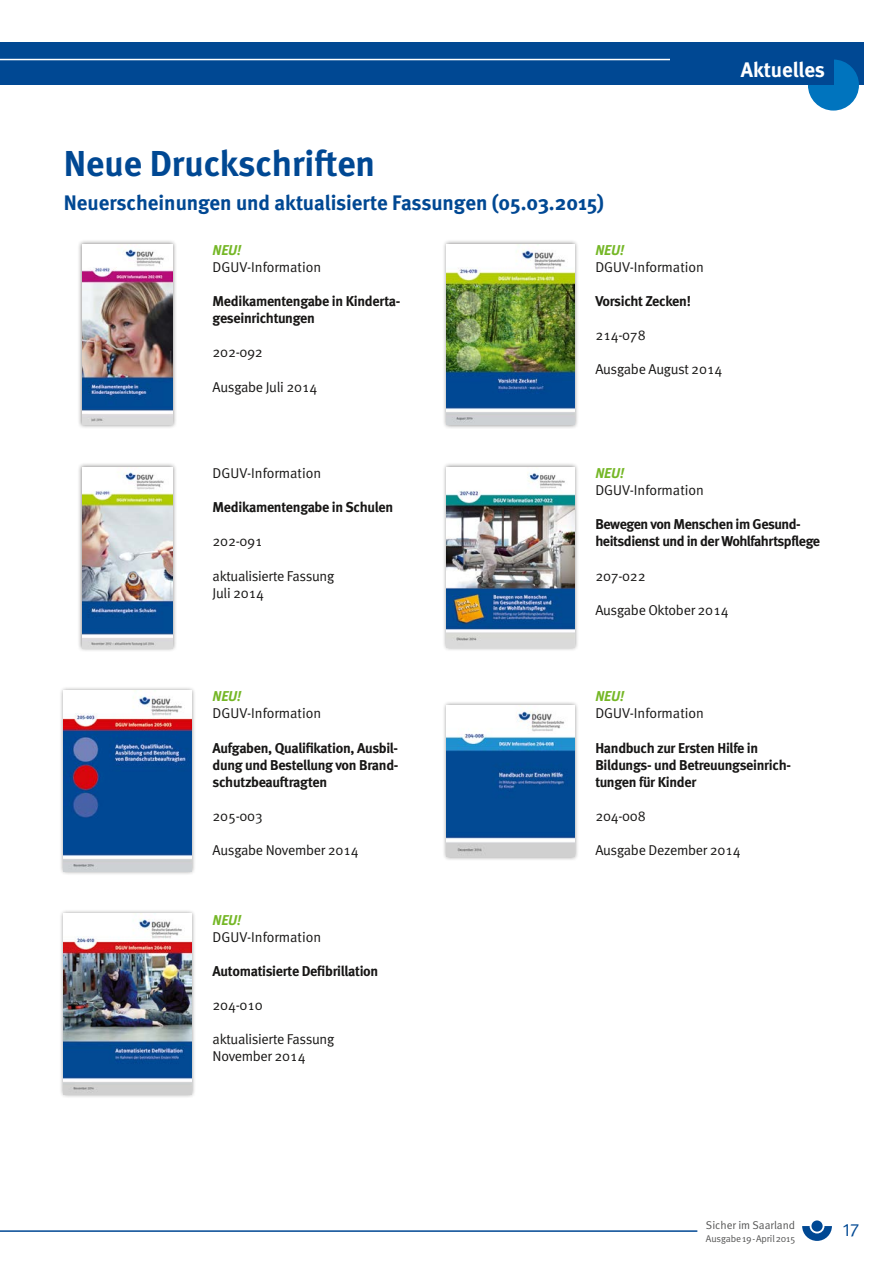
<style>
.page{position:relative;width:893px;height:1263px;background:#fff}
.page>*{position:absolute;margin:0;border:0;box-sizing:border-box;transform-origin:0 0}
.t1{font:700 36px "DGUV Meta";color:#004893}
.t2{font:700 21px "DGUV Meta";letter-spacing:-.01em;color:#004893}
.t3{font:700 21px "DGUV Meta";color:#fff}
.t4{font:18px "DGUV Meta";color:#004893}
.t5{font:700 14.25px/17.1px "DGUV Meta";letter-spacing:-.025em;color:#181716}
.t6{font:14.25px/17.1px "DGUV Meta";letter-spacing:-.02em;color:#181716}
.t7{font:14.25px "DGUV Meta";color:#181716}
.t8{font:italic 700 14.25px "DGUV Meta";letter-spacing:-.005em;color:#75b726}
.t9{font:11.25px "DGUV Meta";color:#565655}
.t10{font:9.75px "DGUV Meta";letter-spacing:-.01em;color:#565655}
</style>
<div class="page">
<hr style="left:0;top:1230px;width:697px;height:2px;background:#004893">
<svg style="left:802px;top:1226px;width:30px;height:15px"></svg>
<div style="left:811px;top:1220px;width:12px;height:11px;background:#004893;border-radius:50%"></div>
<div style="left:0;top:43px;width:863px;height:42px;background:#004893"></div>
<div style="left:808px;top:60px;width:51px;height:51px;background:#0074be;border-radius:50%"></div>
<hr style="left:0;top:59px;width:698px;height:1px;background:#fff">
<div style="left:77px;top:239px;width:100px;height:190px;background:#181716;opacity:.5"></div>
<img style="left:82px;top:244px;width:91px;height:181px">
<div style="left:442px;top:239px;width:136px;height:190px;background:#181716;opacity:.5"></div>
<img style="left:446px;top:244px;width:128px;height:180px">
<div style="left:59px;top:686px;width:137px;height:189px;background:#181716;opacity:.5"></div>
<img style="left:64px;top:690px;width:127px;height:181px">
<div style="left:442px;top:701px;width:136px;height:160px;background:#181716;opacity:.5"></div>
<img style="left:446px;top:705px;width:128px;height:151px">
<div style="left:77px;top:463px;width:100px;height:190px;background:#181716;opacity:.5"></div>
<img style="left:82px;top:467px;width:91px;height:181px">
<div style="left:442px;top:463px;width:136px;height:189px;background:#181716;opacity:.5"></div>
<img style="left:446px;top:467px;width:128px;height:180px">
<div style="left:59px;top:909px;width:137px;height:190px;background:#181716;opacity:.5"></div>
<img style="left:64px;top:914px;width:127px;height:180px">
<div style="left:670px;top:56px;width:163px;height:29px;background:#004893"></div>
<h2 class="t3" style="left:741px;top:57px;width:86px">Aktuelles</h2>
<h1 class="t1" style="left:64px;top:142px;width:313px">Neue Druckschriften</h1>
<h2 class="t2" style="left:64px;top:190px;width:542px">Neuerscheinungen und aktualisierte Fassungen (05.03.2015)</h2>
<p class="t8" style="left:213px;top:241px;width:31px">NEU!</p>
<p class="t7" style="left:213px;top:259px;width:110px">DGUV-Information</p>
<p class="t5" style="left:213px;top:293px;width:189px">Medikamentengabe in Kinderta&shy;geseinrichtungen</p>
<p class="t6" style="left:213px;top:344px;width:52px">202-092</p>
<p class="t6" style="left:213px;top:378px;width:106px">Ausgabe Juli 2014</p>
<p class="t8" style="left:595px;top:241px;width:31px">NEU!</p>
<p class="t7" style="left:595px;top:259px;width:110px">DGUV-Information</p>
<p class="t5" style="left:595px;top:293px;width:97px">Vorsicht Zecken!</p>
<p class="t6" style="left:595px;top:327px;width:52px">214-078</p>
<p class="t6" style="left:595px;top:361px;width:129px">Ausgabe August 2014</p>
<p class="t7" style="left:213px;top:465px;width:110px">DGUV-Information</p>
<p class="t5" style="left:213px;top:499px;width:182px">Medikamentengabe in Schulen</p>
<p class="t6" style="left:213px;top:533px;width:52px">202-091</p>
<p class="t6" style="left:213px;top:567px;width:123px">aktualisierte Fassung<br>Juli 2014</p>
<p class="t8" style="left:213px;top:688px;width:31px">NEU!</p>
<p class="t7" style="left:213px;top:705px;width:110px">DGUV-Information</p>
<p class="t5" style="left:213px;top:739px;width:187px;text-align:justify">Aufgaben, Qualifikation, Ausbil&shy;dung und Bestellung von Brand&shy;schutzbeauftragten</p>
<p class="t6" style="left:213px;top:808px;width:52px">205-003</p>
<p class="t6" style="left:213px;top:842px;width:148px">Ausgabe November 2014</p>
<p class="t8" style="left:213px;top:911px;width:31px">NEU!</p>
<p class="t7" style="left:213px;top:928px;width:110px">DGUV-Information</p>
<p class="t5" style="left:213px;top:963px;width:167px">Automatisierte Defibrillation</p>
<p class="t6" style="left:213px;top:997px;width:52px">204-010</p>
<p class="t6" style="left:213px;top:1031px;width:123px">aktualisierte Fassung<br>November 2014</p>
<p class="t8" style="left:595px;top:465px;width:31px">NEU!</p>
<p class="t7" style="left:595px;top:482px;width:110px">DGUV-Information</p>
<p class="t5" style="left:595px;top:516px;width:226px">Bewegen von Menschen im Gesund&shy;heitsdienst und in der Wohlfahrtspflege</p>
<p class="t6" style="left:595px;top:567px;width:52px">207-022</p>
<p class="t6" style="left:595px;top:602px;width:135px">Ausgabe Oktober 2014</p>
<p class="t8" style="left:595px;top:688px;width:31px">NEU!</p>
<p class="t7" style="left:595px;top:705px;width:110px">DGUV-Information</p>
<p class="t5" style="left:595px;top:739px;width:197px">Handbuch zur Ersten Hilfe in<br>Bildungs- und Betreuungseinrich&shy;tungen für Kinder</p>
<p class="t6" style="left:595px;top:808px;width:52px">204-008</p>
<p class="t6" style="left:595px;top:842px;width:147px">Ausgabe Dezember 2014</p>
<p class="t9" style="left:706px;top:1218px;width:91px">Sicher im Saarland</p>
<p class="t10" style="left:706px;top:1233px;width:91px">Ausgabe 19 - April 2015</p>
<p class="t4" style="left:843px;top:1219px;width:18px">17</p>
</div>
